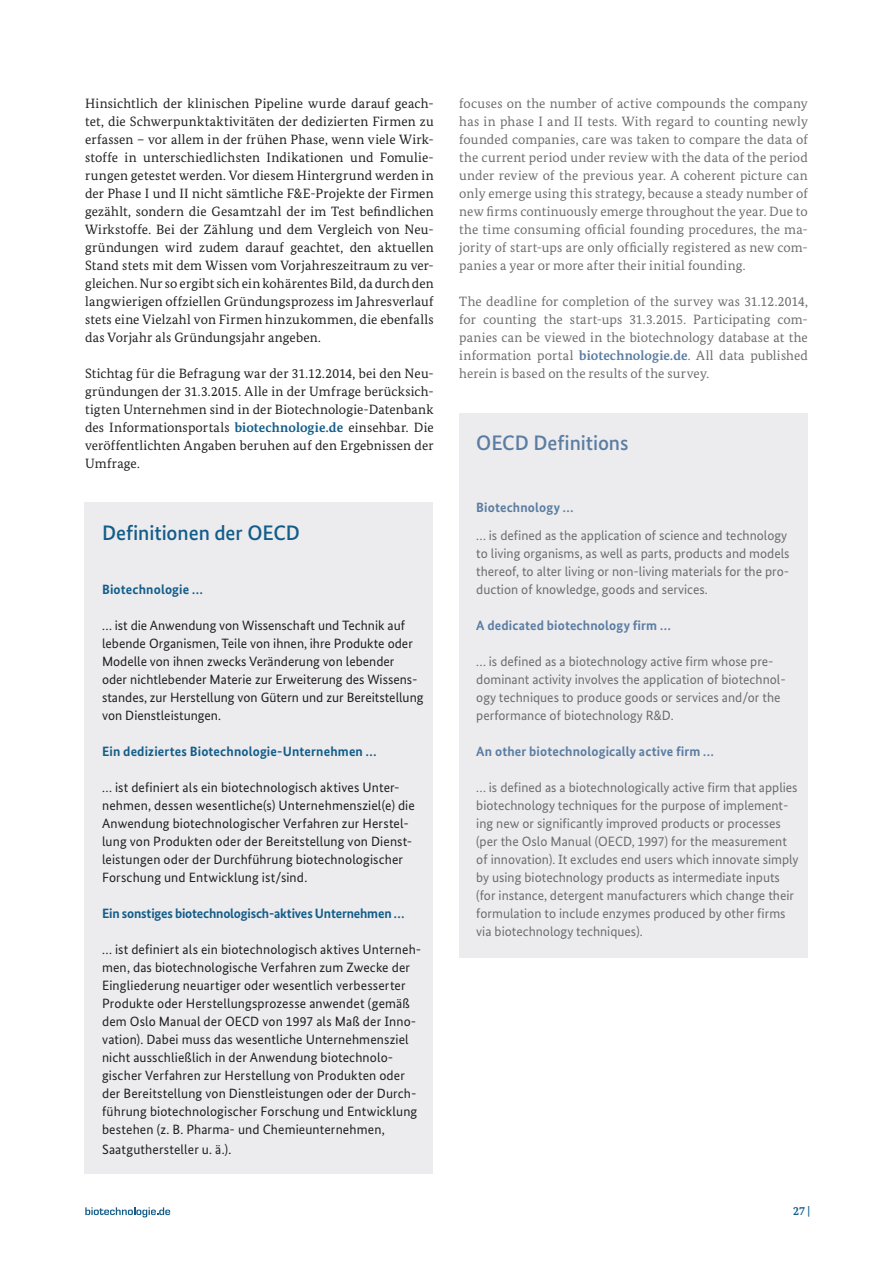
<style>
.page{position:relative;width:893px;height:1263px;background:#fff}
.page>*{position:absolute;margin:0;border:0;box-sizing:border-box;transform-origin:0 0}
.t1{font:500 21px "Bundes Sans";letter-spacing:-.005em;color:#135d89}
.t2{font:500 21px "Bundes Sans";letter-spacing:-.005em;color:#5b7da2}
.t3{font:13.5px/18px "Bundes Sans";letter-spacing:.01em;color:#231f20}
.t4{font:13.5px/18px "Bundes Serif";letter-spacing:.015em;color:#231f20;text-align:justify}
.t5{font:13.5px/18px "Bundes Sans";color:#6c6d70}
.t6{font:13.5px/18px "Bundes Serif";letter-spacing:.01em;color:#6c6d70;text-align:justify}
.t7{font:700 13.5px "Bundes Sans";letter-spacing:.01em;color:#5b7da2}
.t8{font:700 13.5px "Bundes Sans";letter-spacing:.005em;color:#135d89}
.t9{font:700 13.5px "Bundes Sans";letter-spacing:-.015em;color:#135d89}
.t10{font:700 12px "Bundes Serif";color:#135d89}
.s1{font-weight:700;color:#135d89}
.s2{font-weight:700;color:#5b7da2}
</style>
<div class="page">
<div style="left:459px;top:413px;width:349px;height:545px;background:#ececee"></div>
<div style="left:84px;top:502px;width:349px;height:671px;background:#ececee"></div>
<svg style="left:85px;top:1207px;width:85px;height:10px"></svg>
<p class="t4" style="left:85px;top:94px;width:350px">Hinsichtlich der klinischen Pipeline wurde darauf geach&shy;tet, die Schwerpunktaktivitäten der dedizierten Firmen zu erfassen – vor allem in der frühen Phase, wenn viele Wirk&shy;stoffe in unterschiedlichsten Indikationen und Fomulie&shy;rungen getestet werden. Vor diesem Hintergrund werden in der Phase I und II nicht sämtliche F&amp;E-Projekte der Firmen gezählt, sondern die Gesamtzahl der im Test befindlichen Wirkstoffe. Bei der Zählung und dem Vergleich von Neu&shy;gründungen wird zudem darauf geachtet, den aktuellen Stand stets mit dem Wissen vom Vorjahreszeitraum zu ver&shy;gleichen. Nur so ergibt sich ein kohärentes Bild, da durch den langwierigen offziellen Gründungsprozess im Jahresverlauf stets eine Vielzahl von Firmen hinzukommen, die ebenfalls das Vorjahr als Gründungsjahr angeben.</p>
<p class="t4" style="left:85px;top:364px;width:350px">Stichtag für die Befragung war der 31.12.2014, bei den Neu&shy;gründungen der 31.3.2015. Alle in der Umfrage berücksich&shy;tigten Unternehmen sind in der Biotechnologie-Datenbank des Informationsportals <span class="s1">biotechnologie.de</span> einsehbar. Die veröffentlichten Angaben beruhen auf den Ergebnissen der Umfrage.</p>
<h1 class="t1" style="left:102px;top:520px;width:200px">Definitionen der OECD</h1>
<p class="t8" style="left:102px;top:581px;width:102px">Biotechnologie …</p>
<p class="t3" style="left:102px;top:616px;width:323px">… ist die Anwendung von Wissenschaft und Technik auf lebende Organismen, Teile von ihnen, ihre Produkte oder Modelle von ihnen zwecks Veränderung von lebender<br>oder nichtlebender Materie zur Erweiterung des Wissens&shy;standes, zur Herstellung von Gütern und zur Bereitstellung von Dienstleistungen.</p>
<p class="t8" style="left:102px;top:743px;width:276px">Ein dediziertes Biotechnologie-Unternehmen …</p>
<p class="t3" style="left:102px;top:778px;width:314px">… ist definiert als ein biotechnologisch aktives Unter&shy;nehmen, dessen wesentliche(s) Unternehmensziel(e) die Anwendung biotechnologischer Verfahren zur Herstel&shy;lung von Produkten oder der Bereitstellung von Dienst&shy;leistungen oder der Durchführung biotechnologischer Forschung und Entwicklung ist/sind.</p>
<p class="t9" style="left:102px;top:905px;width:304px">Ein sonstiges biotechnologisch-aktives Unternehmen …</p>
<p class="t3" style="left:102px;top:940px;width:321px">… ist definiert als ein biotechnologisch aktives Unterneh&shy;men, das biotechnologische Verfahren zum Zwecke der Eingliederung neuartiger oder wesentlich verbesserter Produkte oder Herstellungsprozesse anwendet (gemäß dem Oslo Manual der OECD von 1997 als Maß der Inno&shy;vation). Dabei muss das wesentliche Unternehmensziel nicht ausschließlich in der Anwendung biotechnolo&shy;gischer Verfahren zur Herstellung von Produkten oder der Bereitstellung von Dienstleistungen oder der Durch&shy;führung biotechnologischer Forschung und Entwicklung bestehen (z. B. Pharma- und Chemieunternehmen,</p>
<p class="t3" style="left:102px;top:1140px;width:131px">Saatguthersteller u. ä.).</p>
<p class="t6" style="left:459px;top:94px;width:350px">focuses on the number of active compounds the company has in phase I and II tests. With regard to counting newly founded companies, care was taken to compare the data of the current period under review with the data of the period under review of the previous year. A coherent picture can only emerge using this strategy, because a steady number of new firms continuously emerge throughout the year. Due to the time consuming official founding procedures, the ma&shy;jority of start-ups are only officially registered as new com&shy;panies a year or more after their initial founding.</p>
<p class="t6" style="left:459px;top:292px;width:350px">The deadline for completion of the survey was 31.12.2014, for counting the start-ups 31.3.2015. Participating com&shy;panies can be viewed in the biotechnology database at the information portal <span class="s2">biotechnologie.de</span>. All data published herein is based on the results of the survey.</p>
<h1 class="t2" style="left:476px;top:430px;width:154px">OECD Definitions</h1>
<p class="t7" style="left:476px;top:499px;width:99px">Biotechnology …</p>
<p class="t5" style="left:476px;top:526px;width:315px">… is defined as the application of science and technology to living organisms, as well as parts, products and models thereof, to alter living or non-living materials for the pro&shy;duction of knowledge, goods and services.</p>
<p class="t7" style="left:476px;top:617px;width:196px">A dedicated biotechnology firm …</p>
<p class="t5" style="left:476px;top:652px;width:311px">… is defined as a biotechnology active firm whose pre&shy;dominant activity involves the application of biotechnol&shy;ogy techniques to produce goods or services and/or the performance of biotechnology R&amp;D.</p>
<p class="t7" style="left:476px;top:743px;width:239px">An other biotechnologically active firm …</p>
<p class="t5" style="left:476px;top:778px;width:324px">… is defined as a biotechnologically active firm that applies biotechnology techniques for the purpose of implement&shy;ing new or significantly improved products or processes (per the Oslo Manual (OECD, 1997) for the measurement of innovation). It excludes end users which innovate simply by using biotechnology products as intermediate inputs (for instance, detergent manufacturers which change their formulation to include enzymes produced by other firms via biotechnology techniques).</p>
<p class="t10" style="left:793px;top:1204px;width:19px">27 |</p>
</div>
